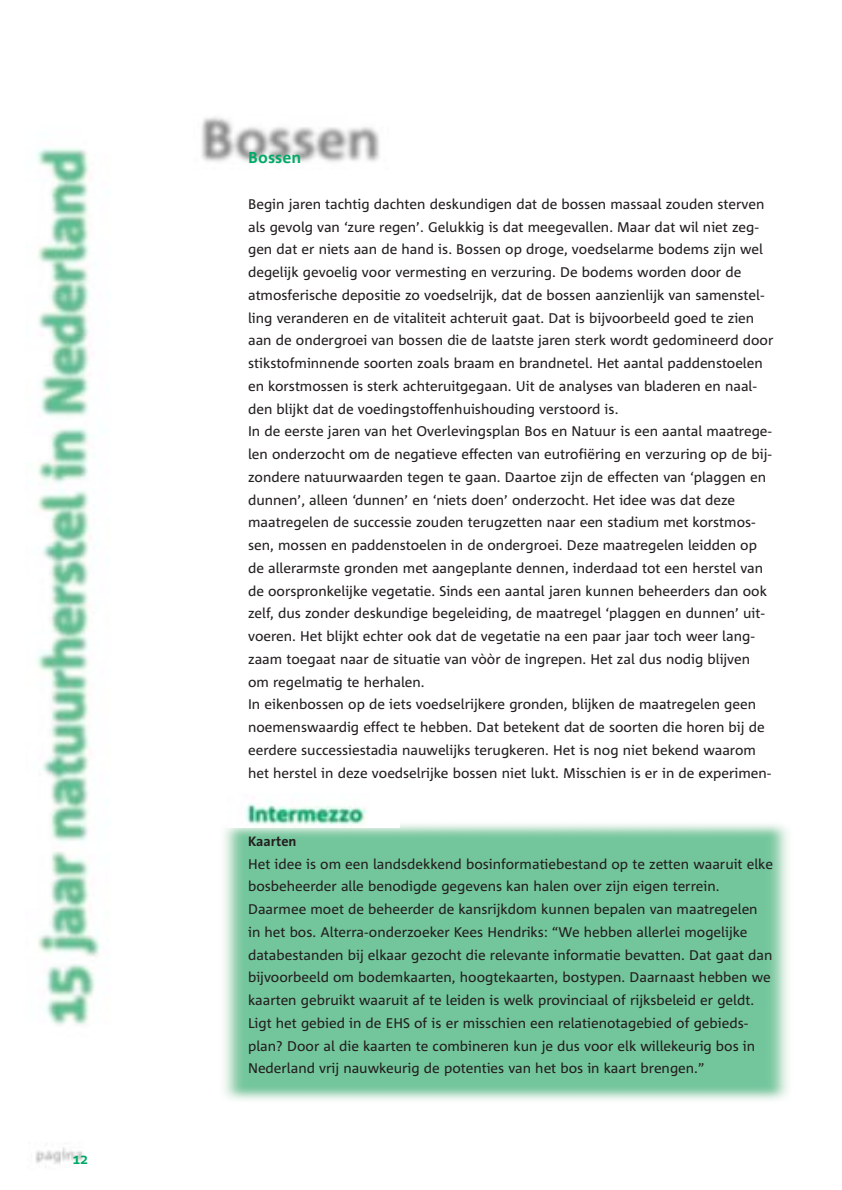
<style>
.page{position:relative;width:842px;height:1190px;background:#fff}
.page>*{position:absolute;margin:0;border:0;box-sizing:border-box;transform-origin:0 0}
.t1{font:15.75px "Agrofont Vet";color:#0a6}
.t2{font:14px/22.8px "Agrofont Normaal";color:#231f1f}
.t3{font:700 14px "The Sans";color:#231f1f}
.t4{font:14px "Agrofont Vet";color:#0a6}
</style>
<div class="page">
<img style="left:201px;top:117px;width:179px;height:46px">
<img style="left:224px;top:824px;width:564px;height:276px">
<img style="left:35px;top:1147px;width:48px;height:17px">
<img style="left:36px;top:148px;width:64px;height:877px">
<div style="left:227px;top:794px;width:172px;height:33px;background:#fff"></div>
<img style="left:245px;top:801px;width:122px;height:26px">
<p class="t4" style="left:72px;top:1154px;width:17px">12</p>
<p class="t1" style="left:248px;top:152px;width:55px">Bossen</p>
<p class="t2" style="left:248px;top:194px;width:527px">Begin jaren tachtig dachten deskundigen dat de bossen massaal zouden sterven als gevolg van ‘zure regen’. Gelukkig is dat meegevallen. Maar dat wil niet zeg&shy;gen dat er niets aan de hand is. Bossen op droge, voedselarme bodems zijn wel degelijk gevoelig voor vermesting en verzuring. De bodems worden door de atmosferische depositie zo voedselrijk, dat de bossen aanzienlijk van samenstel&shy;ling veranderen en de vitaliteit achteruit gaat. Dat is bijvoorbeeld goed te zien aan de ondergroei van bossen die de laatste jaren sterk wordt gedomineerd door stikstofminnende soorten zoals braam en brandnetel. Het aantal paddenstoelen en korstmossen is sterk achteruitgegaan. Uit de analyses van bladeren en naal&shy;den blijkt dat de voedingstoffenhuishouding verstoord is.<br>In de eerste jaren van het Overlevingsplan Bos en Natuur is een aantal maatrege&shy;len onderzocht om de negatieve effecten van eutrofiëring en verzuring op de bij&shy;zondere natuurwaarden tegen te gaan. Daartoe zijn de effecten van ‘plaggen en dunnen’, alleen ‘dunnen’ en ‘niets doen’ onderzocht. Het idee was dat deze maatregelen de successie zouden terugzetten naar een stadium met korstmos&shy;sen, mossen en paddenstoelen in de ondergroei. Deze maatregelen leidden op de allerarmste gronden met aangeplante dennen, inderdaad tot een herstel van de oorspronkelijke vegetatie. Sinds een aantal jaren kunnen beheerders dan ook zelf, dus zonder deskundige begeleiding, de maatregel ‘plaggen en dunnen’ uit&shy;voeren. Het blijkt echter ook dat de vegetatie na een paar jaar toch weer lang&shy;zaam toegaat naar de situatie van vòòr de ingrepen. Het zal dus nodig blijven om regelmatig te herhalen.<br>In eikenbossen op de iets voedselrijkere gronden, blijken de maatregelen geen noemenswaardig effect te hebben. Dat betekent dat de soorten die horen bij de eerdere successiestadia nauwelijks terugkeren. Het is nog niet bekend waarom het herstel in deze voedselrijke bossen niet lukt. Misschien is er in de experimen-</p>
<p class="t3" style="left:248px;top:836px;width:50px">Kaarten</p>
<p class="t2" style="left:248px;top:854px;width:526px">Het idee is om een landsdekkend bosinformatiebestand op te zetten waaruit elke bosbeheerder alle benodigde gegevens kan halen over zijn eigen terrein.<br>Daarmee moet de beheerder de kansrijkdom kunnen bepalen van maatregelen in het bos. Alterra-onderzoeker Kees Hendriks: “We hebben allerlei mogelijke databestanden bij elkaar gezocht die relevante informatie bevatten. Dat gaat dan bijvoorbeeld om bodemkaarten, hoogtekaarten, bostypen. Daarnaast hebben we kaarten gebruikt waaruit af te leiden is welk provinciaal of rijksbeleid er geldt.<br>Ligt het gebied in de EHS of is er misschien een relatienotagebied of gebieds&shy;plan? Door al die kaarten te combineren kun je dus voor elk willekeurig bos in Nederland vrij nauwkeurig de potenties van het bos in kaart brengen.”</p>
</div>
